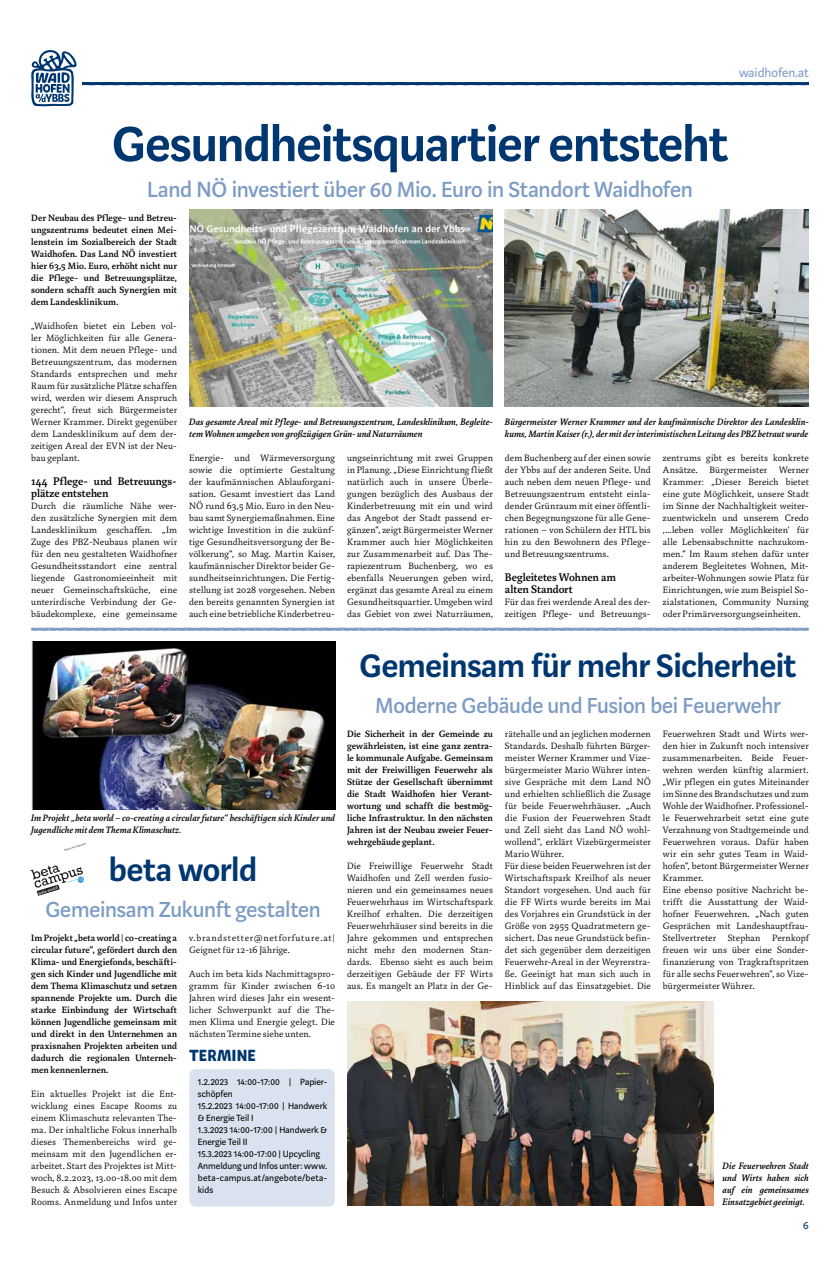
<style>
.page{position:relative;width:840px;height:1273px;background:#fff}
.page>*{position:absolute;margin:0;border:0;box-sizing:border-box;transform-origin:0 0}
.t1{font:600 54.5px "Marat Sans";letter-spacing:-.015em;color:#003770}
.t2{font:600 36px "Marat Sans";letter-spacing:-.01em;color:#003770}
.t3{font:500 24.2px "Marat Sans";letter-spacing:-.01em;color:#7d9cc4}
.t4{font:500 24px "Marat Sans";letter-spacing:-.005em;color:#7d9cc4}
.t5{font:16px "Andri";letter-spacing:.015em;color:#003770}
.t6{font:14px "Marat Sans";color:#7d9cc4}
.t7{font:500 12px/12px "Marat";color:#000}
.t8{font:12px "Marat Sans";color:#003770}
.t9{font:300 10px/12px "Marat";letter-spacing:.01em;color:#000;text-align:justify}
.t10{font:500 10px/12px "Marat";letter-spacing:.005em;color:#000;text-align:justify}
.t11{font:italic 500 10px/12px "Marat";letter-spacing:.01em;color:#000}
.t12{font:10px/12px "Marat Sans";color:#000}
.t13{font:300 10px/12px "Marat";letter-spacing:.06em;color:#000}
.t14{font:4.1px "Rockwell";color:#fff}
</style>
<div class="page">
<img style="left:189px;top:209px;width:303px;height:197px">
<img style="left:504px;top:209px;width:304px;height:197px">
<svg style="left:31px;top:627px;width:777px;height:4px;background:#9eb5d3"></svg>
<img style="left:31px;top:641px;width:304px;height:168px">
<img style="left:347px;top:1001px;width:366px;height:204px">
<div style="left:189px;top:1069px;width:146px;height:138px;background:#dae1ef"></div>
<svg style="left:64px;top:843px;width:22px;height:8px"></svg>
<svg style="left:30px;top:865px;width:54px;height:31px"></svg>
<svg style="left:31px;top:50px;width:777px;height:56px"></svg>
<h3 class="t6" style="left:738px;top:65px;width:71px">waidhofen.at</h3>
<h1 class="t1" style="left:112px;top:115px;width:617px">Gesundheitsquartier entsteht</h1>
<h3 class="t3" style="left:147px;top:177px;width:547px">Land NÖ investiert über 60 Mio. Euro in Standort Waidhofen</h3>
<p class="t10" style="left:31px;top:212px;width:147px">Der Neubau des Pflege- und Betreu&shy;ungszentrums bedeutet einen Mei&shy;lenstein im Sozialbereich der Stadt Waidhofen. Das Land NÖ investiert hier 63,5 Mio. Euro, erhöht nicht nur die Pflege- und Betreuungsplätze, sondern schafft auch Synergien mit dem Landesklinikum.</p>
<p class="t9" style="left:31px;top:320px;width:147px">„Waidhofen bietet ein Leben vol&shy;ler Möglichkeiten für alle Genera&shy;tionen. Mit dem neuen Pflege- und Betreuungszentrum, das modernen Standards entsprechen und mehr Raum für zusätzliche Plätze schaffen wird, werden wir diesem Anspruch gerecht“, freut sich Bürgermeister Werner Krammer. Direkt gegenüber dem Landesklinikum auf dem der&shy;zeitigen Areal der EVN ist der Neu&shy;bau geplant.</p>
<p class="t7" style="left:31px;top:476px;width:147px">144 Pflege- und Betreuungs&shy;plätze entstehen</p>
<p class="t9" style="left:31px;top:500px;width:147px">Durch die räumliche Nähe wer&shy;den zusätzliche Synergien mit dem Landesklinikum geschaffen. „Im Zuge des PBZ-Neubaus planen wir für den neu gestalteten Waidhofner Gesundheitsstandort eine zentral liegende Gastronomieeinheit mit neuer Gemeinschaftsküche, eine unterirdische Verbindung der Ge&shy;bäudekomplexe, eine gemeinsame</p>
<p class="t11" style="left:189px;top:416px;width:305px">Das gesamte Areal mit Pflege- und Betreuungszentrum, Landesklinikum, Begleite&shy;tem Wohnen umgeben von großzügigen Grün- und Naturräumen</p>
<p class="t11" style="left:504px;top:416px;width:305px">Bürgermeister Werner Krammer und der kaufmännische Direktor des Landesklin&shy;kums, Martin Kaiser (r.), der mit der interimistischen Leitung des PBZ betraut wurde</p>
<p class="t9" style="left:189px;top:452px;width:147px">Energie- und Wärmeversorgung sowie die optimierte Gestaltung der kaufmännischen Ablauforgani&shy;sation. Gesamt investiert das Land NÖ rund 63,5 Mio. Euro in den Neu&shy;bau samt Synergiemaßnahmen. Eine wichtige Investition in die zukünf&shy;tige Gesundheitsversorgung der Be&shy;völkerung“, so Mag. Martin Kaiser, kaufmännischer Direktor beider Ge&shy;sundheitseinrichtungen. Die Fertig&shy;stellung ist 2028 vorgesehen. Neben den bereits genannten Synergien ist auch eine betriebliche Kinderbetreu-</p>
<p class="t9" style="left:347px;top:452px;width:147px">ungseinrichtung mit zwei Gruppen in Planung. „Diese Einrichtung fließt natürlich auch in unsere Überle&shy;gungen bezüglich des Ausbaus der Kinderbetreuung mit ein und wird das Angebot der Stadt passend er&shy;gänzen“, zeigt Bürgermeister Werner Krammer auch hier Möglichkeiten zur Zusammenarbeit auf. Das The&shy;rapiezentrum Buchenberg, wo es ebenfalls Neuerungen geben wird, ergänzt das gesamte Areal zu einem Gesundheitsquartier. Umgeben wird das Gebiet von zwei Naturräumen,</p>
<p class="t9" style="left:504px;top:452px;width:147px">dem Buchenberg auf der einen sowie der Ybbs auf der anderen Seite. Und auch neben dem neuen Pflege- und Betreuungszentrum entsteht einla&shy;dender Grünraum mit einer öffentli&shy;chen Begegnungszone für alle Gene&shy;rationen – von Schülern der HTL bis hin zu den Bewohnern des Pflege&shy;und Betreuungszentrums.</p>
<p class="t9" style="left:662px;top:452px;width:147px">zentrums gibt es bereits konkrete Ansätze. Bürgermeister Werner Krammer: „Dieser Bereich bietet eine gute Möglichkeit, unsere Stadt im Sinne der Nachhaltigkeit weiter&shy;zuentwickeln und unserem Credo ‚...leben voller Möglichkeiten‘ für alle Lebensabschnitte nachzukom&shy;men.“ Im Raum stehen dafür unter anderem Begleitetes Wohnen, Mit&shy;arbeiter-Wohnungen sowie Platz für Einrichtungen, wie zum Beispiel So&shy;zialstationen, Community Nursing oder Primärversorgungseinheiten.</p>
<p class="t7" style="left:504px;top:572px;width:113px">Begleitetes Wohnen am alten Standort</p>
<p class="t9" style="left:504px;top:596px;width:147px">Für das frei werdende Areal des der&shy;zeitigen Pflege- und Betreuungs-</p>
<p class="t11" style="left:31px;top:812px;width:305px">Im Projekt „beta world – co-creating a circular future“ beschäftigen sich Kinder und<br>Jugendliche mit dem Thema Klimaschutz.</p>
<h2 class="t2" style="left:109px;top:851px;width:150px">beta world</h2>
<h3 class="t4" style="left:45px;top:897px;width:277px">Gemeinsam Zukunft gestalten</h3>
<p class="t14" style="left:38px;top:891px;width:22px;rotate:-17deg">beta world</p>
<p class="t10" style="left:31px;top:932px;width:147px">Im Projekt „beta world | co-creating a circular future“, gefördert durch den Klima- und Energiefonds, beschäfti&shy;gen sich Kinder und Jugendliche mit dem Thema Klimaschutz und setzen spannende Projekte um. Durch die starke Einbindung der Wirtschaft können Jugendliche gemeinsam mit und direkt in den Unternehmen an praxisnahen Projekten arbeiten und dadurch die regionalen Unterneh&shy;men kennenlernen.</p>
<p class="t9" style="left:31px;top:1088px;width:147px">Ein aktuelles Projekt ist die Ent&shy;wicklung eines Escape Rooms zu einem Klimaschutz relevanten The&shy;ma. Der inhaltliche Fokus innerhalb dieses Themenbereichs wird ge&shy;meinsam mit den Jugendlichen er&shy;arbeitet. Start des Projektes ist Mitt&shy;woch, 8.2.2023, 13.00-18.00 mit dem Besuch &amp; Absolvieren eines Escape Rooms. Anmeldung und Infos unter</p>
<p class="t13" style="left:189px;top:932px;width:147px">v.brandstetter@netforfuture.at|<br>Geignet für 12-16 Jährige.</p>
<p class="t9" style="left:189px;top:968px;width:147px">Auch im beta kids Nachmittagspro&shy;gramm für Kinder zwischen 6-10<br>Jahren wird dieses Jahr ein wesent&shy;licher Schwerpunkt auf die The&shy;men Klima und Energie gelegt. Die nächsten Termine siehe unten.</p>
<h3 class="t5" style="left:189px;top:1046px;width:69px">TERMINE</h3>
<p class="t12" style="left:198px;top:1076px;width:131px">1.2.2023 14:00-17:00 | Papier&shy;schöpfen<br>15.2.2023 14:00-17:00 | Handwerk &amp; Energie Teil I<br>1.3.2023 14:00-17:00 | Handwerk &amp;<br>Energie Teil II<br>15.3.2023 14:00-17:00 | Upcycling<br>Anmeldung und Infos unter: www. beta-campus.at/angebote/beta&shy;kids</p>
<h2 class="t2" style="left:359px;top:647px;width:438px">Gemeinsam für mehr Sicherheit</h2>
<h3 class="t4" style="left:375px;top:693px;width:407px">Moderne Gebäude und Fusion bei Feuerwehr</h3>
<p class="t10" style="left:347px;top:728px;width:147px">Die Sicherheit in der Gemeinde zu gewährleisten, ist eine ganz zentra&shy;le kommunale Aufgabe. Gemeinsam mit der Freiwilligen Feuerwehr als Stütze der Gesellschaft übernimmt die Stadt Waidhofen hier Verant&shy;wortung und schafft die bestmög&shy;liche Infrastruktur. In den nächsten Jahren ist der Neubau zweier Feuer&shy;wehrgebäude geplant.</p>
<p class="t9" style="left:347px;top:860px;width:147px">Die Freiwillige Feuerwehr Stadt Waidhofen und Zell werden fusio&shy;nieren und ein gemeinsames neues Feuerwehrhaus im Wirtschaftspark Kreilhof erhalten. Die derzeitigen Feuerwehrhäuser sind bereits in die Jahre gekommen und entsprechen nicht mehr den modernen Stan&shy;dards. Ebenso sieht es auch beim derzeitigen Gebäude der FF Wirts aus. Es mangelt an Platz in der Ge-</p>
<p class="t9" style="left:504px;top:728px;width:147px;text-align:left">rätehalle und an jeglichen modernen Standards. Deshalb führten Bürger&shy;meister Werner Krammer und Vize&shy;bürgermeister Mario Wührer inten&shy;sive Gespräche mit dem Land NÖ und erhielten schließlich die Zusage für beide Feuerwehrhäuser. „Auch die Fusion der Feuerwehren Stadt und Zell sieht das Land NÖ wohl&shy;wollend“, erklärt Vizebürgermeister Mario Wührer.<br>Für diese beiden Feuerwehren ist der Wirtschaftspark Kreilhof als neuer Standort vorgesehen. Und auch für die FF Wirts wurde bereits im Mai des Vorjahres ein Grundstück in der Größe von 2955 Quadratmetern ge&shy;sichert. Das neue Grundstück befin&shy;det sich gegenüber dem derzeitigen Feuerwehr-Areal in der Weyrerstra&shy;ße. Geeinigt hat man sich auch in Hinblick auf das Einsatzgebiet. Die</p>
<p class="t9" style="left:662px;top:728px;width:147px;text-align:left">Feuerwehren Stadt und Wirts wer&shy;den hier in Zukunft noch intensiver zusammenarbeiten. Beide Feuer&shy;wehren werden künftig alarmiert. „Wir pflegen ein gutes Miteinander im Sinne des Brandschutzes und zum<br>Wohle der Waidhofner. Professionel&shy;le Feuerwehrarbeit setzt eine gute<br>Verzahnung von Stadtgemeinde und<br>Feuerwehren voraus. Dafür haben wir ein sehr gutes Team in Waid&shy;hofen“, betont Bürgermeister Werner<br>Krammer.<br>Eine ebenso positive Nachricht be&shy;trifft die Ausstattung der Waid&shy;hofner Feuerwehren. „Nach guten<br>Gesprächen mit Landeshauptfrau-<br>Stellvertreter Stephan Pernkopf freuen wir uns über eine Sonder&shy;finanzierung von Tragkraftspritzen für alle sechs Feuerwehren“, so Vize&shy;bürgermeister Wührer.</p>
<p class="t11" style="left:722px;top:1160px;width:88px;text-align:justify">Die Feuerwehren Stadt und Wirts haben sich auf ein gemeinsames Einsatzgebiet geeinigt.</p>
<p class="t8" style="left:802px;top:1219px;width:7px">6</p>
</div>
